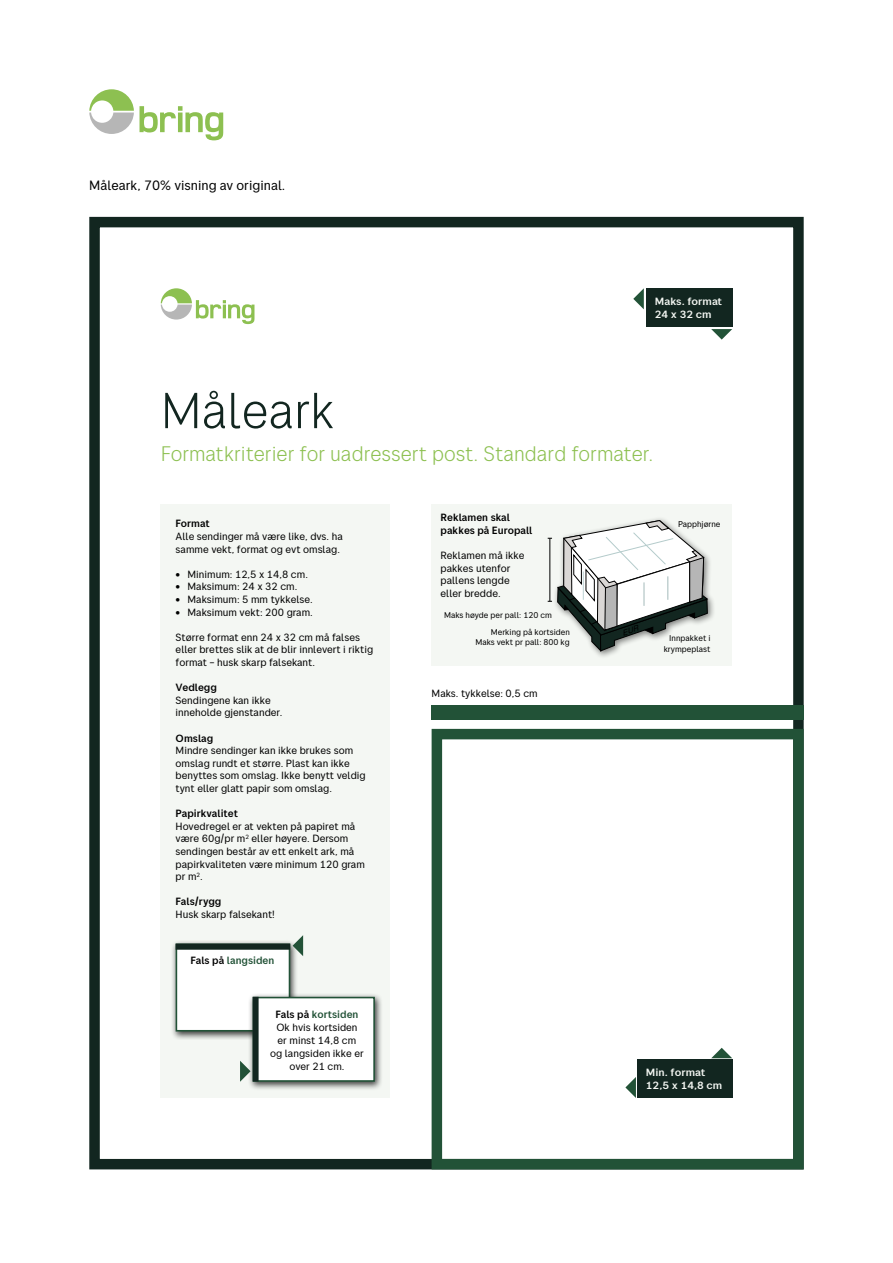
<style>
.page{position:relative;width:893px;height:1263px;background:#fff}
.page>*{position:absolute;margin:0;border:0;box-sizing:border-box;transform-origin:0 0}
.t1{font:300 50.4px "Posten Sans";color:#122620}
.t2{font:300 21px "Posten Sans";color:#8dc051}
.t3{font:13.5px "Posten Sans";color:#000}
.t4{font:10.5px/12.6px "Posten Sans";color:#000}
.t5{font:500 10.5px/12.6px "Posten Sans";color:#000}
.t6{font:500 10.5px/12.6px "Posten Sans";color:#f4f7f3;scale:1.06 1}
.t7{font:500 10.5px "Posten Sans";color:#225237}
.t8{font:8.4px/10.1px "Posten Sans";color:#000;text-align:right}
.s1{color:#000}
.s2{font-weight:500}
.s3{font-weight:500;color:#225237}
</style>
<div class="page">
<div style="left:89px;top:217px;width:715px;height:952px;border:10px solid #122620"></div>
<div style="left:432px;top:729px;width:372px;height:440px;border:10px solid #225237"></div>
<div style="left:161px;top:504px;width:229px;height:594px;background:#f4f7f3"></div>
<div style="left:432px;top:504px;width:300px;height:162px;background:#f4f7f3"></div>
<div style="left:646px;top:288px;width:86px;height:39px;background:#122620"></div>
<div style="left:553px;top:516px;width:163px;height:143px;background:#000;opacity:.5"></div>
<div style="left:432px;top:705px;width:372px;height:15px;background:#225237"></div>
<svg style="left:161px;top:288px;width:93px;height:36px"></svg>
<svg style="left:711px;top:329px;width:21px;height:11px"></svg>
<div style="left:637px;top:1059px;width:95px;height:39px;background:#122620"></div>
<svg style="left:625px;top:1077px;width:11px;height:21px"></svg>
<svg style="left:711px;top:1048px;width:21px;height:10px"></svg>
<svg style="left:633px;top:288px;width:11px;height:21px"></svg>
<div style="left:170px;top:939px;width:128px;height:101px;background:#000;opacity:.75"></div>
<div style="left:176px;top:944px;width:113px;height:87px;background:#fff"></div>
<div style="left:176px;top:943px;width:114px;height:88px;border:2px solid #225237"></div>
<div style="left:176px;top:943px;width:114px;height:7px;background:#122620"></div>
<div style="left:247px;top:993px;width:136px;height:98px;background:#000;opacity:.75"></div>
<div style="left:253px;top:997px;width:121px;height:84px;background:#fff"></div>
<div style="left:253px;top:997px;width:122px;height:85px;border:2px solid #225237"></div>
<div style="left:253px;top:997px;width:6px;height:84px;background:#122620"></div>
<svg style="left:240px;top:1061px;width:11px;height:21px"></svg>
<svg style="left:293px;top:935px;width:10px;height:21px"></svg>
<svg style="left:140px;top:106px;width:83px;height:34px"></svg>
<svg style="left:89px;top:89px;width:45px;height:45px"></svg>
<svg style="left:548px;top:520px;width:161px;height:132px"></svg>
<p class="t3" style="left:89px;top:177px;width:198px">Måleark, 70% visning av original.</p>
<p class="t6" style="left:655px;top:295px;width:65px">Maks. format<br>24 x 32 cm</p>
<h1 class="t1" style="left:161px;top:380px;width:175px">Måleark</h1>
<h2 class="t2" style="left:161px;top:441px;width:494px">Formatkriterier for uadressert post. Standard formater.</h2>
<p class="t5" style="left:176px;top:517px;width:36px">Format</p>
<p class="t4" style="left:176px;top:530px;width:169px">Alle sendinger må være like, dvs. ha samme vekt, format og evt omslag.</p>
<p class="t4" style="left:176px;top:568px;width:134px">• Minimum: 12,5 x 14,8 cm.</p>
<p class="t4" style="left:176px;top:580px;width:123px">• Maksimum: 24 x 32 cm.</p>
<p class="t4" style="left:176px;top:593px;width:139px">• Maksimum: 5 mm tykkelse.</p>
<p class="t4" style="left:176px;top:605px;width:139px">• Maksimum vekt: 200 gram.</p>
<p class="t4" style="left:176px;top:631px;width:199px">Større format enn 24 x 32 cm må falses eller brettes slik at de blir innlevert i riktig format – husk skarp falsekant.</p>
<p class="t5" style="left:176px;top:681px;width:43px">Vedlegg</p>
<p class="t4" style="left:176px;top:694px;width:108px">Sendingene kan ikke inneholde gjenstander.</p>
<p class="t5" style="left:176px;top:731px;width:39px">Omslag</p>
<p class="t4" style="left:176px;top:744px;width:192px">Mindre sendinger kan ikke brukes som omslag rundt et større. Plast kan ikke benyttes som omslag. Ikke benytt veldig tynt eller glatt papir som omslag.</p>
<p class="t5" style="left:176px;top:807px;width:64px">Papirkvalitet</p>
<p class="t4" style="left:176px;top:820px;width:191px">Hovedregel er at vekten på papiret må være 60g/pr m<sup>2</sup> eller høyere. Dersom sendingen består av ett enkelt ark, må papirkvaliteten være minimum 120 gram pr m<sup>2</sup>.</p>
<p class="t5" style="left:176px;top:895px;width:47px">Fals/rygg</p>
<p class="t4" style="left:176px;top:908px;width:101px">Husk skarp falsekant!</p>
<p class="t7" style="left:190px;top:954px;width:85px"><span class="s1">Fals på</span> langsiden</p>
<p class="t5" style="left:441px;top:511px;width:93px">Reklamen skal pakkes på Europall</p>
<p class="t4" style="left:441px;top:549px;width:85px">Reklamen må ikke pakkes utenfor pallens lengde eller bredde.</p>
<p class="t8" style="left:444px;top:610px;width:109px">Maks høyde per pall: 120 cm</p>
<p class="t8" style="left:475px;top:627px;width:96px">Merking på kortsiden<br>Maks vekt pr pall: 800 kg</p>
<p class="t4" style="left:432px;top:687px;width:108px">Maks. tykkelse: 0,5 cm</p>
<p class="t8" style="left:678px;top:519px;width:44px">Papphjørne</p>
<p class="t8" style="left:664px;top:633px;width:48px">Innpakket i krympeplast</p>
<p class="t4" style="left:270px;top:1007px;width:95px;line-height:13.2px;text-align:center"><span class="s2">Fals på</span> <span class="s3">kortsiden<br></span>Ok hvis kortsiden<br>er minst 14,8 cm<br>og langsiden ikke er over 21 cm.</p>
<p class="t6" style="left:646px;top:1066px;width:74px">Min. format<br>12,5 x 14,8 cm</p>
</div>
